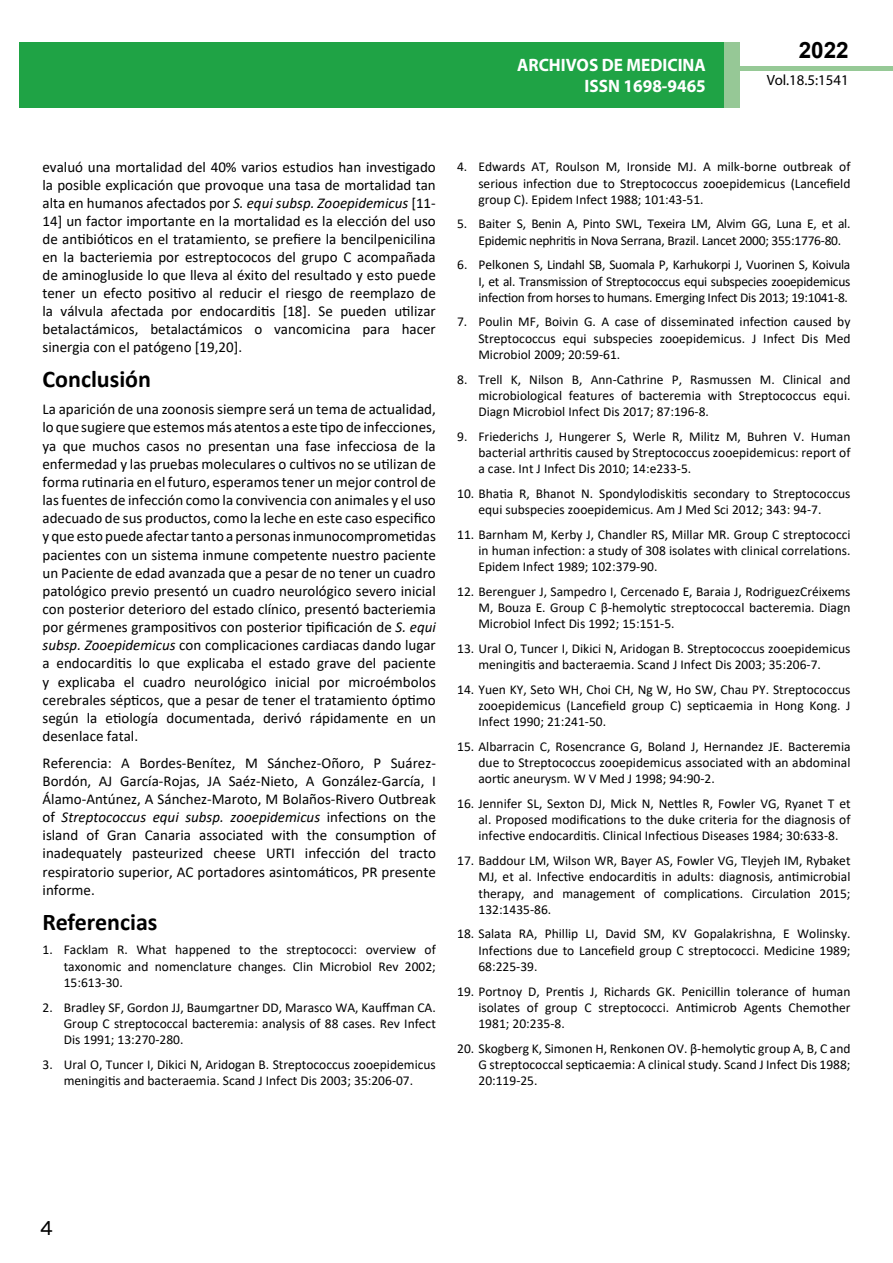
<style>
.page{position:relative;width:893px;height:1263px;background:#fff}
.page>*{position:absolute;margin:0;border:0;box-sizing:border-box;transform-origin:0 0}
.t1{font:25.5px "Tunga";color:#000}
.t2{font:700 24px "Calibri";color:#000}
.t3{font:700 22.5px "Arial";color:#000}
.t4{font:700 18px/21.6px "Myriad Pro";color:#fff;text-align:right;scale:.96 1}
.t5{font:15px/18.1px "Calibri";color:#000;text-align:justify}
.t6{font:14.85px "Myriad Pro";color:#000}
.t7{font:13.5px/16.2px "Calibri";color:#000;text-align:justify}
.t8{font:13.5px/16.2px "Calibri";letter-spacing:-.02em;color:#000}
.s1{font-style:italic}
</style>
<div class="page">
<div style="left:722px;top:66px;width:171px;height:5px;background:#96c996"></div>
<div style="left:19px;top:42px;width:706px;height:66px;background:#1fa345"></div>
<div style="left:725px;top:42px;width:15px;height:66px;background:#96c896"></div>
<h3 class="t4" style="left:517px;top:53px;width:198px">ARCHIVOS DE MEDICINA<br>ISSN 1698-9465</h3>
<h3 class="t3" style="left:799px;top:35px;width:52px">2022</h3>
<p class="t6" style="left:767px;top:71px;width:83px">Vol.18.5:1541</p>
<p class="t5" style="left:42px;top:158px;width:395px">evaluó una mortalidad del 40% varios estudios han investigado la posible explicación que provoque una tasa de mortalidad tan alta en humanos afectados por <span class="s1">S. equi subsp. Zooepidemicus</span> [11- 14] un factor importante en la mortalidad es la elección del uso de antibióticos en el tratamiento, se prefiere la bencilpenicilina en la bacteriemia por estreptococos del grupo C acompañada de aminogluside lo que lleva al éxito del resultado y esto puede tener un efecto positivo al reducir el riesgo de reemplazo de la válvula afectada por endocarditis [18]. Se pueden utilizar betalactámicos, betalactámicos o vancomicina para hacer sinergia con el patógeno [19,20].</p>
<h2 class="t2" style="left:43px;top:362px;width:110px">Conclusión</h2>
<p class="t5" style="left:43px;top:400px;width:395px">La aparición de una zoonosis siempre será un tema de actualidad, lo que sugiere que estemosmás atentos a este tipo de infecciones, ya que muchos casos no presentan una fase infecciosa de la enfermedad y las pruebas moleculares o cultivos no se utilizan de forma rutinaria en el futuro, esperamos tener un mejor control de las fuentes de infección como la convivencia con animales y el uso adecuado de sus productos, como la leche en este caso especifico y que esto puede afectartanto a personasinmunocomprometidas pacientes con un sistema inmune competente nuestro paciente un Paciente de edad avanzada que a pesar de no tener un cuadro patológico previo presentó un cuadro neurológico severo inicial con posterior deterioro del estado clínico, presentó bacteriemia por gérmenes grampositivos con posterior tipificación de <span class="s1">S. equi subsp. Zooepidemicus</span> con complicaciones cardiacas dando lugar a endocarditis lo que explicaba el estado grave del paciente y explicaba el cuadro neurológico inicial por microémbolos cerebrales sépticos, que a pesar de tener el tratamiento óptimo según la etiología documentada, derivó rápidamente en un desenlace fatal.</p>
<p class="t5" style="left:43px;top:753px;width:395px">Referencia: A Bordes-Benítez, M Sánchez-Oñoro, P Suárez-Bordón, AJ García-Rojas, JA Saéz-Nieto, A González-García, I Álamo-Antúnez, A Sánchez-Maroto, M Bolaños-Rivero Outbreak of <span class="s1">Streptococcus equi subsp. zooepidemicus</span> infections on the island of Gran Canaria associated with the consumption of inadequately pasteurized cheese URTI infección del tracto respiratorio superior, AC portadores asintomáticos, PR presente informe.</p>
<h2 class="t2" style="left:43px;top:905px;width:116px">Referencias</h2>
<p class="t7" style="left:64px;top:941px;width:374px;text-indent:-21px">1. Facklam R. What happened to the streptococci: overview of taxonomic and nomenclature changes. Clin Microbiol Rev 2002; 15:613-30.</p>
<p class="t7" style="left:64px;top:998px;width:374px;text-indent:-21px">2. Bradley SF, Gordon JJ, Baumgartner DD, Marasco WA, Kauffman CA.<br>Group C streptococcal bacteremia: analysis of 88 cases. Rev Infect Dis 1991; 13:270-280.</p>
<p class="t7" style="left:43px;top:1056px;width:395px;text-align:center">3. Ural O, Tuncer I, Dikici N, Aridogan B. Streptococcus zooepidemicus meningitis and bacteraemia. Scand J Infect Dis 2003; 35:206-07.</p>
<p class="t7" style="left:478px;top:158px;width:374px;text-indent:-21px">4. Edwards AT, Roulson M, Ironside MJ. A milk-borne outbreak of serious infection due to Streptococcus zooepidemicus (Lancefield group C). Epidem Infect 1988; 101:43-51.</p>
<p class="t8" style="left:478px;top:215px;width:374px;text-indent:-21px">5. Baiter S, Benin A, Pinto SWL, Texeira LM, Alvim GG, Luna E, et al.<br>Epidemic nephritis in Nova Serrana, Brazil. Lancet 2000; 355:1776-80.</p>
<p class="t7" style="left:478px;top:256px;width:374px;text-indent:-21px">6. Pelkonen S, Lindahl SB, Suomala P, Karhukorpi J, Vuorinen S, Koivula I, et al. Transmission of Streptococcus equi subspecies zooepidemicus infection from horses to humans. Emerging Infect Dis 2013; 19:1041-8.</p>
<p class="t7" style="left:478px;top:313px;width:374px;text-indent:-21px">7. Poulin MF, Boivin G. A case of disseminated infection caused by Streptococcus equi subspecies zooepidemicus. J Infect Dis Med Microbiol 2009; 20:59-61.</p>
<p class="t7" style="left:478px;top:371px;width:374px;text-indent:-21px">8. Trell K, Nilson B, Ann-Cathrine P, Rasmussen M. Clinical and microbiological features of bacteremia with Streptococcus equi.<br>Diagn Microbiol Infect Dis 2017; 87:196-8.</p>
<p class="t7" style="left:478px;top:428px;width:374px;text-indent:-21px">9. Friederichs J, Hungerer S, Werle R, Militz M, Buhren V. Human bacterial arthritis caused by Streptococcus zooepidemicus: report of a case. Int J Infect Dis 2010; 14:e233-5.</p>
<p class="t7" style="left:457px;top:485px;width:395px;text-align:center">10. Bhatia R, Bhanot N. Spondylodiskitis secondary to Streptococcus equi subspecies zooepidemicus. Am J Med Sci 2012; 343: 94-7.</p>
<p class="t7" style="left:478px;top:526px;width:374px;text-indent:-21px">11. Barnham M, Kerby J, Chandler RS, Millar MR. Group C streptococci in human infection: a study of 308 isolates with clinical correlations.<br>Epidem Infect 1989; 102:379-90.</p>
<p class="t7" style="left:478px;top:583px;width:374px;text-indent:-21px">12. Berenguer J, Sampedro I, Cercenado E, Baraia J, RodriguezCréixems M, Bouza E. Group C β-hemolytic streptococcal bacteremia. Diagn Microbiol Infect Dis 1992; 15:151-5.</p>
<p class="t7" style="left:478px;top:640px;width:374px;text-indent:-21px">13. Ural O, Tuncer I, Dikici N, Aridogan B. Streptococcus zooepidemicus meningitis and bacteraemia. Scand J Infect Dis 2003; 35:206-7.</p>
<p class="t7" style="left:478px;top:681px;width:374px;text-indent:-21px">14. Yuen KY, Seto WH, Choi CH, Ng W, Ho SW, Chau PY. Streptococcus zooepidemicus (Lancefield group C) septicaemia in Hong Kong. J Infect 1990; 21:241-50.</p>
<p class="t7" style="left:478px;top:738px;width:374px;text-indent:-21px">15. Albarracin C, Rosencrance G, Boland J, Hernandez JE. Bacteremia due to Streptococcus zooepidemicus associated with an abdominal aortic aneurysm. W V Med J 1998; 94:90-2.</p>
<p class="t7" style="left:478px;top:795px;width:374px;text-indent:-21px">16. Jennifer SL, Sexton DJ, Mick N, Nettles R, Fowler VG, Ryanet T et al. Proposed modifications to the duke criteria for the diagnosis of infective endocarditis. Clinical Infectious Diseases 1984; 30:633-8.</p>
<p class="t7" style="left:478px;top:852px;width:374px;text-indent:-21px">17. Baddour LM, Wilson WR, Bayer AS, Fowler VG, Tleyjeh IM, Rybaket MJ, et al. Infective endocarditis in adults: diagnosis, antimicrobial therapy, and management of complications. Circulation 2015; 132:1435-86.</p>
<p class="t7" style="left:478px;top:925px;width:374px;text-indent:-21px">18. Salata RA, Phillip LI, David SM, KV Gopalakrishna, E Wolinsky.<br>Infections due to Lancefield group C streptococci. Medicine 1989; 68:225-39.</p>
<p class="t7" style="left:478px;top:983px;width:374px;text-indent:-21px">19. Portnoy D, Prentis J, Richards GK. Penicillin tolerance of human isolates of group C streptococci. Antimicrob Agents Chemother 1981; 20:235-8.</p>
<p class="t7" style="left:478px;top:1040px;width:374px;text-indent:-21px">20. Skogberg K, Simonen H, Renkonen OV. β-hemolytic group A, B, C and G streptococcal septicaemia: A clinical study. Scand J Infect Dis 1988; 20:119-25.</p>
<h1 class="t1" style="left:40px;top:1211px;width:15px">4</h1>
</div>
